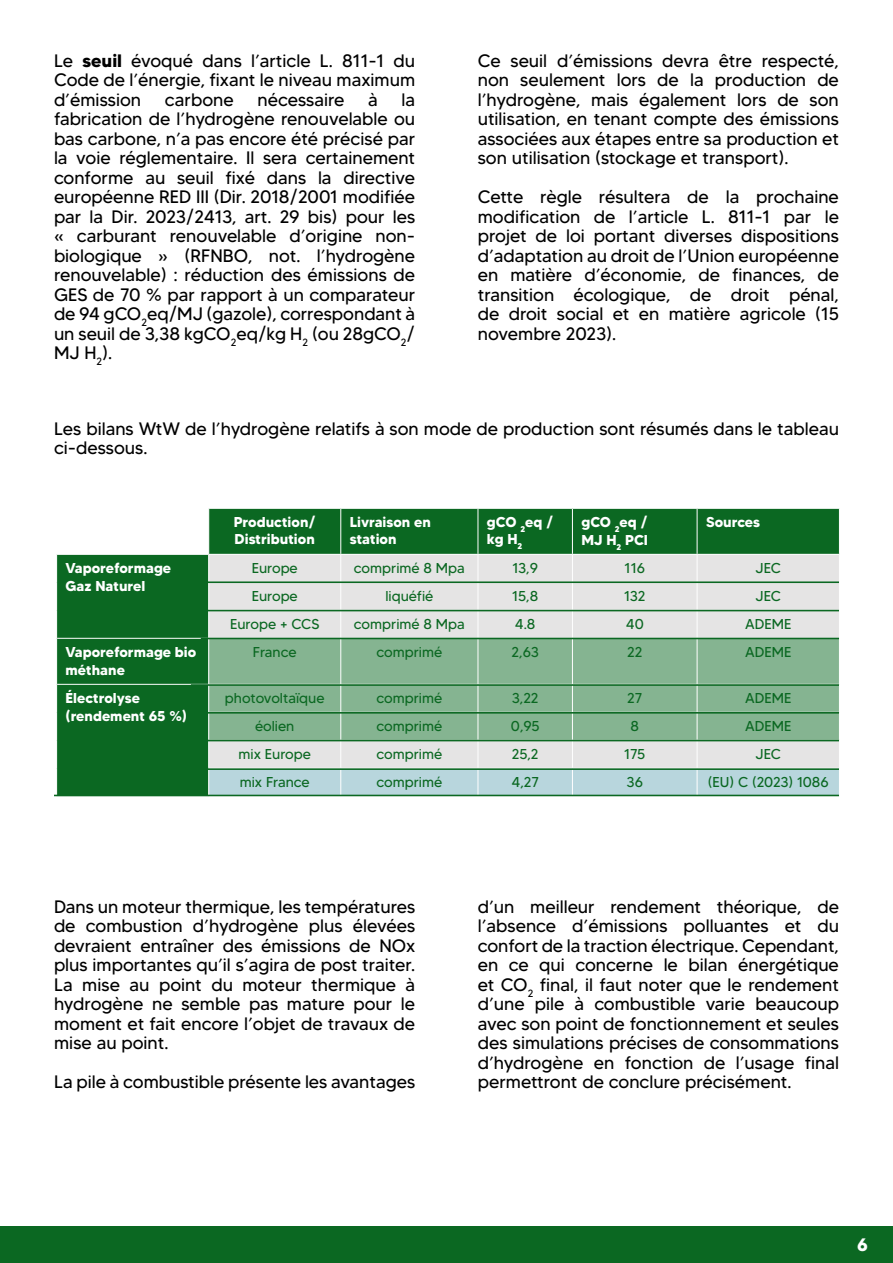
<style>
.page{position:relative;width:893px;height:1263px;background:#fff}
.page>*{position:absolute;margin:0;border:0;box-sizing:border-box;transform-origin:0 0}
.t1{font:18px/19.5px "MADETOMMY";color:#000;text-align:justify}
.t2{font:700 18px "MADETOMMY";color:#fff}
.t3{font:14.25px "MADETOMMY";color:#0b6822}
.t4{font:700 14.25px/18.1px "MADETOMMY";color:#fff}
.s1{font-weight:700}
</style>
<div class="page">
<div style="left:0;top:1226px;width:893px;height:37px;background:#0b6822"></div>
<svg style="left:56px;top:508px;width:784px;height:287px;background:#87b294"></svg>
<hr style="left:57px;top:638px;width:152px;height:1px;background:#fff">
<hr style="left:57px;top:684px;width:152px;height:1px;background:#fff">
<hr style="left:191px;top:684px;width:648px;height:2px;background:#0b6822">
<hr style="left:201px;top:638px;width:638px;height:1px;background:#0b6822">
<hr style="left:54px;top:795px;width:785px;height:1px;background:#0b6822">
<hr style="left:191px;top:768px;width:648px;height:2px;background:#0b6822">
<hr style="left:191px;top:740px;width:648px;height:1px;background:#0b6822">
<hr style="left:191px;top:712px;width:648px;height:2px;background:#0b6822">
<hr style="left:191px;top:610px;width:648px;height:1px;background:#0b6822">
<hr style="left:191px;top:581px;width:648px;height:2px;background:#0b6822">
<p class="t1" style="left:54px;top:50px;width:363px">Le <span class="s1">seuil</span> évoqué dans l’article L. 811-1 du Code de l’énergie, fixant le niveau maximum d’émission</p>
<p class="t1" style="left:165px;top:89px;width:70px">carbone</p>
<p class="t1" style="left:257px;top:89px;width:89px">nécessaire</p>
<p class="t1" style="left:368px;top:89px;width:11px">à</p>
<p class="t1" style="left:54px;top:89px;width:363px;text-indent:348px">la fabrication de l’hydrogène renouvelable ou bas carbone, n’a pas encore été précisé par la voie réglementaire. Il sera certainement conforme au seuil fixé dans la directive européenne RED III (Dir. 2018/2001 modifiée par la Dir. 2023/2413, art. 29 bis) pour les « carburant renouvelable d’origine non&shy;biologique » (RFNBO, not. l’hydrogène renouvelable) : réduction des émissions de GES de 70 % par rapport à un comparateur de 94 gCO<sub>2</sub>eq/MJ (gazole), correspondant à un seuil de 3,38 kgCO<sub>2</sub>eq/kg H<sub>2</sub> (ou 28gCO<sub>2</sub>/ MJ H<sub>2</sub>).</p>
<p class="t1" style="left:478px;top:50px;width:363px">Ce seuil d’émissions devra être respecté, non seulement lors de la production de l’hydrogène, mais également lors de son utilisation, en tenant compte des émissions associées aux étapes entre sa production et son utilisation (stockage et transport).</p>
<p class="t1" style="left:478px;top:187px;width:363px">Cette règle résultera de la prochaine modification de l’article L. 811-1 par le projet de loi portant diverses dispositions d’adaptation au droit de l’Union européenne en matière d’économie, de finances, de transition écologique, de droit pénal, de droit social et en matière agricole (15 novembre 2023).</p>
<p class="t1" style="left:54px;top:418px;width:786px">Les bilans WtW de l’hydrogène relatifs à son mode de production sont résumés dans le tableau ci-dessous.</p>
<p class="t4" style="left:234px;top:514px;width:84px;line-height:17.1px">Production/<br>Distribution</p>
<p class="t4" style="left:350px;top:514px;width:83px;line-height:17.1px">Livraison en station</p>
<p class="t4" style="left:487px;top:514px;width:68px;line-height:17.1px">gCO <sub>2</sub>eq / kg H<sub>2</sub></p>
<p class="t4" style="left:581px;top:513px;width:68px">gCO <sub>2</sub>eq /<br>MJ H<sub>2</sub> PCI</p>
<p class="t4" style="left:706px;top:513px;width:55px">Sources</p>
<p class="t4" style="left:66px;top:559px;width:107px">Vaporeformage<br>Gaz Naturel</p>
<p class="t3" style="left:252px;top:559px;width:48px">Europe</p>
<p class="t3" style="left:354px;top:559px;width:112px">comprimé 8 Mpa</p>
<p class="t3" style="left:512px;top:559px;width:27px">13,9</p>
<p class="t3" style="left:624px;top:559px;width:22px">116</p>
<p class="t3" style="left:756px;top:559px;width:27px">JEC</p>
<p class="t3" style="left:252px;top:587px;width:48px">Europe</p>
<p class="t3" style="left:385px;top:587px;width:49px">liquéfié</p>
<p class="t3" style="left:512px;top:587px;width:28px">15,8</p>
<p class="t3" style="left:624px;top:587px;width:23px">132</p>
<p class="t3" style="left:756px;top:587px;width:27px">JEC</p>
<p class="t3" style="left:230px;top:615px;width:91px">Europe + CCS</p>
<p class="t3" style="left:354px;top:615px;width:112px">comprimé 8 Mpa</p>
<p class="t3" style="left:515px;top:615px;width:22px">4.8</p>
<p class="t3" style="left:626px;top:615px;width:20px">40</p>
<p class="t3" style="left:745px;top:615px;width:48px">ADEME</p>
<p class="t4" style="left:66px;top:643px;width:132px">Vaporeformage bio méthane</p>
<p class="t3" style="left:253px;top:643px;width:45px">France</p>
<p class="t3" style="left:376px;top:643px;width:67px">comprimé</p>
<p class="t3" style="left:511px;top:643px;width:29px">2,63</p>
<p class="t3" style="left:627px;top:643px;width:17px">22</p>
<p class="t3" style="left:745px;top:643px;width:48px">ADEME</p>
<p class="t4" style="left:66px;top:689px;width:123px">Électrolyse (rendement 65 %)</p>
<p class="t3" style="left:225px;top:689px;width:101px">photovoltaïque</p>
<p class="t3" style="left:376px;top:689px;width:67px">comprimé</p>
<p class="t3" style="left:512px;top:689px;width:28px">3,22</p>
<p class="t3" style="left:627px;top:689px;width:17px">27</p>
<p class="t3" style="left:745px;top:689px;width:48px">ADEME</p>
<p class="t3" style="left:255px;top:717px;width:41px">éolien</p>
<p class="t3" style="left:376px;top:717px;width:67px">comprimé</p>
<p class="t3" style="left:511px;top:717px;width:30px">0,95</p>
<p class="t3" style="left:630px;top:717px;width:10px">8</p>
<p class="t3" style="left:745px;top:717px;width:48px">ADEME</p>
<p class="t3" style="left:239px;top:745px;width:74px">mix Europe</p>
<p class="t3" style="left:376px;top:745px;width:67px">comprimé</p>
<p class="t3" style="left:512px;top:745px;width:28px">25,2</p>
<p class="t3" style="left:624px;top:745px;width:23px">175</p>
<p class="t3" style="left:756px;top:745px;width:27px">JEC</p>
<p class="t3" style="left:240px;top:773px;width:72px">mix France</p>
<p class="t3" style="left:376px;top:773px;width:67px">comprimé</p>
<p class="t3" style="left:511px;top:773px;width:29px">4,27</p>
<p class="t3" style="left:626px;top:773px;width:18px">36</p>
<p class="t3" style="left:708px;top:773px;width:122px">(EU) C (2023) 1086</p>
<p class="t1" style="left:54px;top:897px;width:363px">Dans un moteur thermique, les températures de combustion d’hydrogène plus élevées devraient entraîner des émissions de NOx plus importantes qu’il s’agira de post traiter.<br>La mise au point du moteur thermique à hydrogène ne semble pas mature pour le moment et fait encore l’objet de travaux de mise au point.</p>
<p class="t1" style="left:54px;top:1072px;width:363px">La pile à combustible présente les avantages</p>
<p class="t1" style="left:478px;top:897px;width:363px">d’un meilleur rendement théorique, de l’absence d’émissions polluantes et du confort de la traction électrique. Cependant, en ce qui concerne le bilan énergétique et CO<sub>2</sub> final, il faut noter que le rendement d’une pile à combustible varie beaucoup avec son point de fonctionnement et seules des simulations précises de consommations d’hydrogène en fonction de l’usage final permettront de conclure précisément.</p>
<p class="t2" style="left:857px;top:1234px;width:12px">6</p>
</div>
